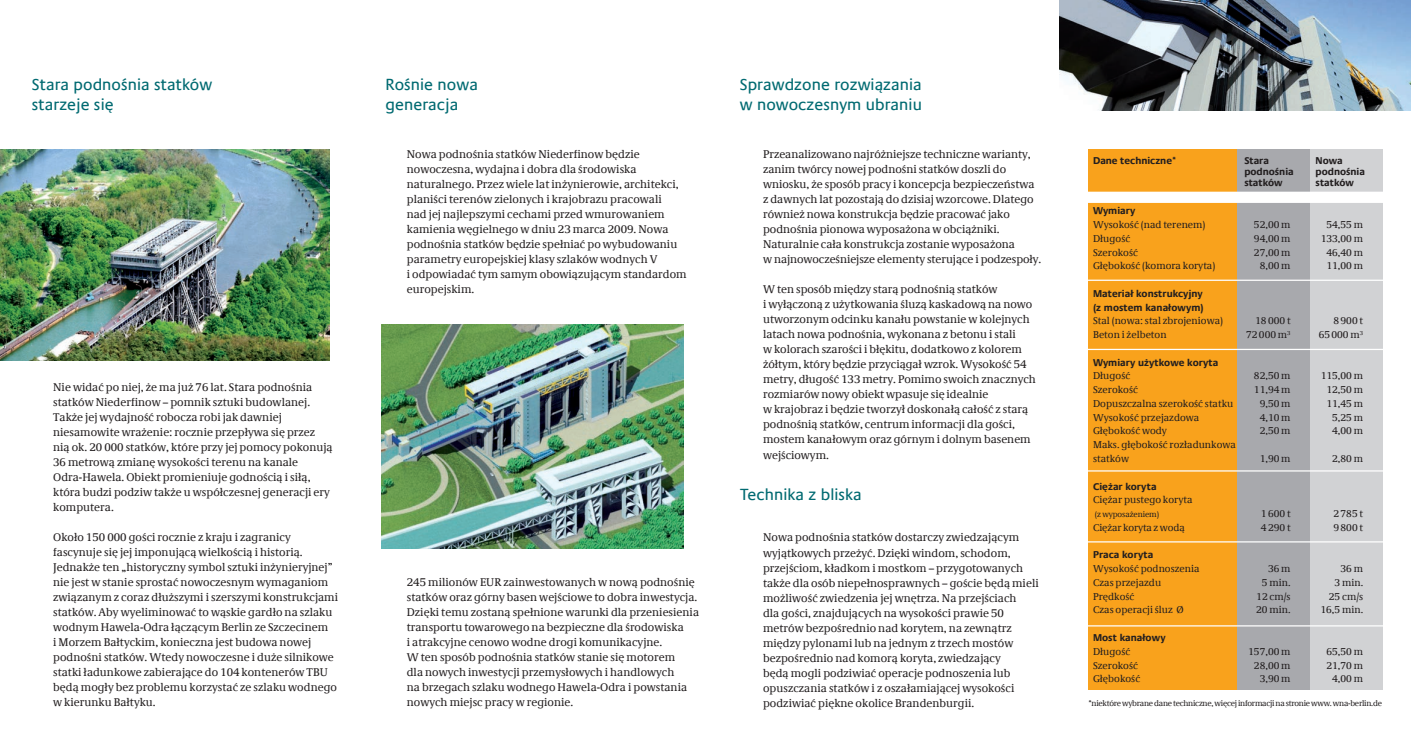
<style>
.page{position:relative;width:1411px;height:745px;background:#fff}
.page>*{position:absolute;margin:0;border:0;box-sizing:border-box;transform-origin:0 0}
.t1{font:16.25px/20px "Praxis Com";letter-spacing:.005em;color:#006a71}
.t2{font:11.25px/15px "Demos Com";letter-spacing:.005em;color:#231f20}
.t3{font:10px/13.8px "Demos Com";letter-spacing:.005em;color:#231f20}
.t4{font:700 10px/13.8px "Praxis Com";letter-spacing:.005em;color:#231f20}
.t5{font:8.12px "Demos Com";letter-spacing:-.03em;color:#231f20}
.t6{font:8.12px "Demos Com";letter-spacing:-.01em;color:#231f20}
</style>
<div class="page">
<div style="left:1088px;top:150px;width:149px;height:539px;background:#f9a21c"></div>
<div style="left:1237px;top:150px;width:72px;height:539px;background:#a8a9ad"></div>
<div style="left:1309px;top:150px;width:73px;height:539px;background:#d1d2d4"></div>
<div style="left:1087px;top:191px;width:306px;height:12px;background:#fff"></div>
<hr style="left:1085px;top:279px;width:308px;height:2px;background:#fff">
<hr style="left:1085px;top:348px;width:310px;height:2px;background:#fff">
<hr style="left:1085px;top:470px;width:307px;height:1px;background:#fff">
<hr style="left:1080px;top:541px;width:309px;height:1px;background:#fff">
<hr style="left:1080px;top:625px;width:309px;height:1px;background:#fff">
<img style="left:381px;top:324px;width:302px;height:223px">
<img style="left:1059px;top:0;width:351px;height:111px">
<img style="left:0;top:150px;width:330px;height:211px">
<h1 class="t1" style="left:32px;top:74px;width:182px">Stara podnośnia statków starzeje się</h1>
<p class="t2" style="left:53px;top:379px;width:281px">Nie widać po niej, że ma już 76 lat. Stara podnośnia statków Niederfinow – pomnik sztuki budowlanej.<br>Także jej wydajność robocza robi jak dawniej niesamowite wrażenie: rocznie przepływa się przez nią ok. 20 000 statków, które przy jej pomocy pokonują 36 metrową zmianę wysokości terenu na kanale Odra-Hawela. Obiekt promieniuje godnością i siłą, która budzi podziw także u współczesnej generacji ery komputera.</p>
<p class="t2" style="left:53px;top:529px;width:286px">Około 150 000 gości rocznie z kraju i zagranicy fascynuje się jej imponującą wielkością i historią.<br>Jednakże ten „historyczny symbol sztuki inżynieryjnej” nie jest w stanie sprostać nowoczesnym wymaganiom związanym z coraz dłuższymi i szerszymi konstrukcjami statków. Aby wyeliminować to wąskie gardło na szlaku wodnym Hawela-Odra łączącym Berlin ze Szczecinem<br>i Morzem Bałtyckim, konieczna jest budowa nowej podnośni statków. Wtedy nowoczesne i duże silnikowe statki ładunkowe zabierające do 104 kontenerów TBU będą mogły bez problemu korzystać ze szlaku wodnego w kierunku Bałtyku.</p>
<h1 class="t1" style="left:385px;top:74px;width:94px">Rośnie nowa generacja</h1>
<h1 class="t1" style="left:739px;top:74px;width:184px">Sprawdzone rozwiązania w nowoczesnym ubraniu</h1>
<p class="t2" style="left:763px;top:147px;width:280px">Przeanalizowano najróżniejsze techniczne warianty, zanim twórcy nowej podnośni statków doszli do wniosku, że sposób pracy i koncepcja bezpieczeństwa z dawnych lat pozostają do dzisiaj wzorcowe. Dlatego również nowa konstrukcja będzie pracować jako podnośnia pionowa wyposażona w obciążniki.<br>Naturalnie cała konstrukcja zostanie wyposażona<br>w najnowocześniejsze elementy sterujące i podzespoły.</p>
<p class="t2" style="left:763px;top:282px;width:274px">W ten sposób między starą podnośnią statków<br>i wyłączoną z użytkowania śluzą kaskadową na nowo utworzonym odcinku kanału powstanie w kolejnych latach nowa podnośnia, wykonana z betonu i stali<br>w kolorach szarości i błękitu, dodatkowo z kolorem żółtym, który będzie przyciągał wzrok. Wysokość 54 metry, długość 133 metry. Pomimo swoich znacznych rozmiarów nowy obiekt wpasuje się idealnie<br>w krajobraz i będzie tworzył doskonałą całość z starą podnośnią statków, centrum informacji dla gości, mostem kanałowym oraz górnym i dolnym basenem wejściowym.</p>
<h1 class="t1" style="left:740px;top:483px;width:123px">Technika z bliska</h1>
<p class="t2" style="left:763px;top:530px;width:277px">Nowa podnośnia statków dostarczy zwiedzającym wyjątkowych przeżyć. Dzięki windom, schodom, przejściom, kładkom i mostkom – przygotowanych także dla osób niepełnosprawnych – goście będą mieli możliwość zwiedzenia jej wnętrza. Na przejściach<br>dla gości, znajdujących na wysokości prawie 50 metrów bezpośrednio nad korytem, na zewnątrz między pylonami lub na jednym z trzech mostów bezpośrednio nad komorą koryta, zwiedzający<br>będą mogli podziwiać operacje podnoszenia lub opuszczania statków i z oszałamiającej wysokości podziwiać piękne okolice Brandenburgii.</p>
<p class="t2" style="left:407px;top:147px;width:281px">Nowa podnośnia statków Niederfinow będzie nowoczesna, wydajna i dobra dla środowiska naturalnego. Przez wiele lat inżynierowie, architekci, planiści terenów zielonych i krajobrazu pracowali<br>nad jej najlepszymi cechami przed wmurowaniem kamienia węgielnego w dniu 23 marca 2009. Nowa podnośnia statków będzie spełniać po wybudowaniu parametry europejskiej klasy szlaków wodnych V<br>i odpowiadać tym samym obowiązującym standardom europejskim.</p>
<p class="t2" style="left:407px;top:574px;width:294px">245 milionów EUR zainwestowanych w nową podnośnię statków oraz górny basen wejściowe to dobra inwestycja.<br>Dzięki temu zostaną spełnione warunki dla przeniesienia transportu towarowego na bezpieczne dla środowiska<br>i atrakcyjne cenowo wodne drogi komunikacyjne.<br>W ten sposób podnośnia statków stanie się motorem<br>dla nowych inwestycji przemysłowych i handlowych<br>na brzegach szlaku wodnego Hawela-Odra i powstania nowych miejsc pracy w regionie.</p>
<p class="t4" style="left:1092px;top:153px;width:85px">Dane techniczne*</p>
<p class="t4" style="left:1244px;top:153px;width:26px">Stara</p>
<p class="t4" style="left:1315px;top:153px;width:29px">Nowa</p>
<p class="t4" style="left:1244px;top:165px;width:51px">podnośnia</p>
<p class="t4" style="left:1315px;top:165px;width:51px">podnośnia</p>
<p class="t4" style="left:1244px;top:176px;width:40px">statków</p>
<p class="t4" style="left:1315px;top:176px;width:40px">statków</p>
<p class="t4" style="left:1092px;top:204px;width:44px">Wymiary</p>
<p class="t3" style="left:1092px;top:218px;width:114px">Wysokość (nad terenem)</p>
<p class="t3" style="left:1253px;top:218px;width:38px">52,00 m</p>
<p class="t3" style="left:1326px;top:218px;width:38px">54,55 m</p>
<p class="t3" style="left:1092px;top:231px;width:39px">Długość</p>
<p class="t3" style="left:1253px;top:231px;width:38px">94,00 m</p>
<p class="t3" style="left:1320px;top:231px;width:44px">133,00 m</p>
<p class="t3" style="left:1092px;top:245px;width:46px">Szerokość</p>
<p class="t3" style="left:1253px;top:245px;width:38px">27,00 m</p>
<p class="t3" style="left:1326px;top:245px;width:38px">46,40 m</p>
<p class="t3" style="left:1092px;top:259px;width:124px">Głębokość (komora koryta)</p>
<p class="t3" style="left:1259px;top:259px;width:32px">8,00 m</p>
<p class="t3" style="left:1326px;top:259px;width:38px">11,00 m</p>
<p class="t4" style="left:1092px;top:286px;width:112px">Materiał konstrukcyjny (z mostem kanałowym)</p>
<p class="t3" style="left:1092px;top:314px;width:131px">Stal (nowa: stal zbrojeniowa)</p>
<p class="t3" style="left:1255px;top:314px;width:37px">18000 t</p>
<p class="t3" style="left:1333px;top:314px;width:31px">8900 t</p>
<p class="t3" style="left:1092px;top:328px;width:75px">Beton i żelbeton</p>
<p class="t3" style="left:1246px;top:328px;width:46px">72000 m<sup>3</sup></p>
<p class="t3" style="left:1318px;top:328px;width:46px">65000 m<sup>3</sup></p>
<p class="t4" style="left:1092px;top:355px;width:127px">Wymiary użytkowe koryta</p>
<p class="t3" style="left:1092px;top:369px;width:39px">Długość</p>
<p class="t3" style="left:1253px;top:369px;width:38px">82,50 m</p>
<p class="t3" style="left:1320px;top:369px;width:44px">115,00 m</p>
<p class="t3" style="left:1092px;top:383px;width:46px">Szerokość</p>
<p class="t3" style="left:1253px;top:383px;width:38px">11,94 m</p>
<p class="t3" style="left:1326px;top:383px;width:38px">12,50 m</p>
<p class="t3" style="left:1092px;top:396px;width:142px">Dopuszczalna szerokość statku</p>
<p class="t3" style="left:1259px;top:396px;width:32px">9,50 m</p>
<p class="t3" style="left:1326px;top:396px;width:38px">11,45 m</p>
<p class="t3" style="left:1092px;top:410px;width:108px">Wysokość przejazdowa</p>
<p class="t3" style="left:1259px;top:410px;width:32px">4,10 m</p>
<p class="t3" style="left:1332px;top:410px;width:32px">5,25 m</p>
<p class="t3" style="left:1092px;top:424px;width:75px">Głębokość wody</p>
<p class="t3" style="left:1259px;top:424px;width:32px">2,50 m</p>
<p class="t3" style="left:1332px;top:424px;width:32px">4,00 m</p>
<p class="t3" style="left:1092px;top:438px;width:144px">Maks. głębokość rozładunkowa statków</p>
<p class="t3" style="left:1259px;top:451px;width:32px">1,90 m</p>
<p class="t3" style="left:1332px;top:451px;width:32px">2,80 m</p>
<p class="t4" style="left:1092px;top:479px;width:65px">Ciężar koryta</p>
<p class="t3" style="left:1092px;top:493px;width:101px">Ciężar pustego koryta</p>
<p class="t6" style="left:1094px;top:509px;width:66px">(z wyposażeniem)</p>
<p class="t3" style="left:1260px;top:506px;width:31px">1600 t</p>
<p class="t3" style="left:1333px;top:506px;width:31px">2785 t</p>
<p class="t3" style="left:1092px;top:520px;width:93px">Ciężar koryta z wodą</p>
<p class="t3" style="left:1260px;top:520px;width:31px">4290 t</p>
<p class="t3" style="left:1333px;top:520px;width:31px">9800 t</p>
<p class="t4" style="left:1092px;top:547px;width:62px">Praca koryta</p>
<p class="t3" style="left:1092px;top:561px;width:108px">Wysokość podnoszenia</p>
<p class="t3" style="left:1267px;top:561px;width:24px">36 m</p>
<p class="t3" style="left:1340px;top:561px;width:24px">36 m</p>
<p class="t3" style="left:1092px;top:575px;width:70px">Czas przejazdu</p>
<p class="t3" style="left:1261px;top:575px;width:30px">5 min.</p>
<p class="t3" style="left:1334px;top:575px;width:30px">3 min.</p>
<p class="t3" style="left:1092px;top:589px;width:43px">Prędkość</p>
<p class="t3" style="left:1256px;top:589px;width:36px">12 cm/s</p>
<p class="t3" style="left:1328px;top:589px;width:36px">25 cm/s</p>
<p class="t3" style="left:1092px;top:603px;width:92px">Czas operacji śluz Ø</p>
<p class="t3" style="left:1256px;top:603px;width:36px">20 min.</p>
<p class="t3" style="left:1320px;top:603px;width:44px">16,5 min.</p>
<p class="t4" style="left:1092px;top:630px;width:74px">Most kanałowy</p>
<p class="t3" style="left:1092px;top:644px;width:39px">Długość</p>
<p class="t3" style="left:1248px;top:644px;width:44px">157,00 m</p>
<p class="t3" style="left:1326px;top:644px;width:38px">65,50 m</p>
<p class="t3" style="left:1092px;top:658px;width:46px">Szerokość</p>
<p class="t3" style="left:1253px;top:658px;width:38px">28,00 m</p>
<p class="t3" style="left:1326px;top:658px;width:38px">21,70 m</p>
<p class="t3" style="left:1092px;top:671px;width:49px">Głębokość</p>
<p class="t3" style="left:1259px;top:671px;width:32px">3,90 m</p>
<p class="t3" style="left:1332px;top:671px;width:32px">4,00 m</p>
<p class="t5" style="left:1088px;top:698px;width:295px">*niektóre wybrane dane techniczne, więcej informacji na stronie www. wna-berlin.de</p>
</div>
